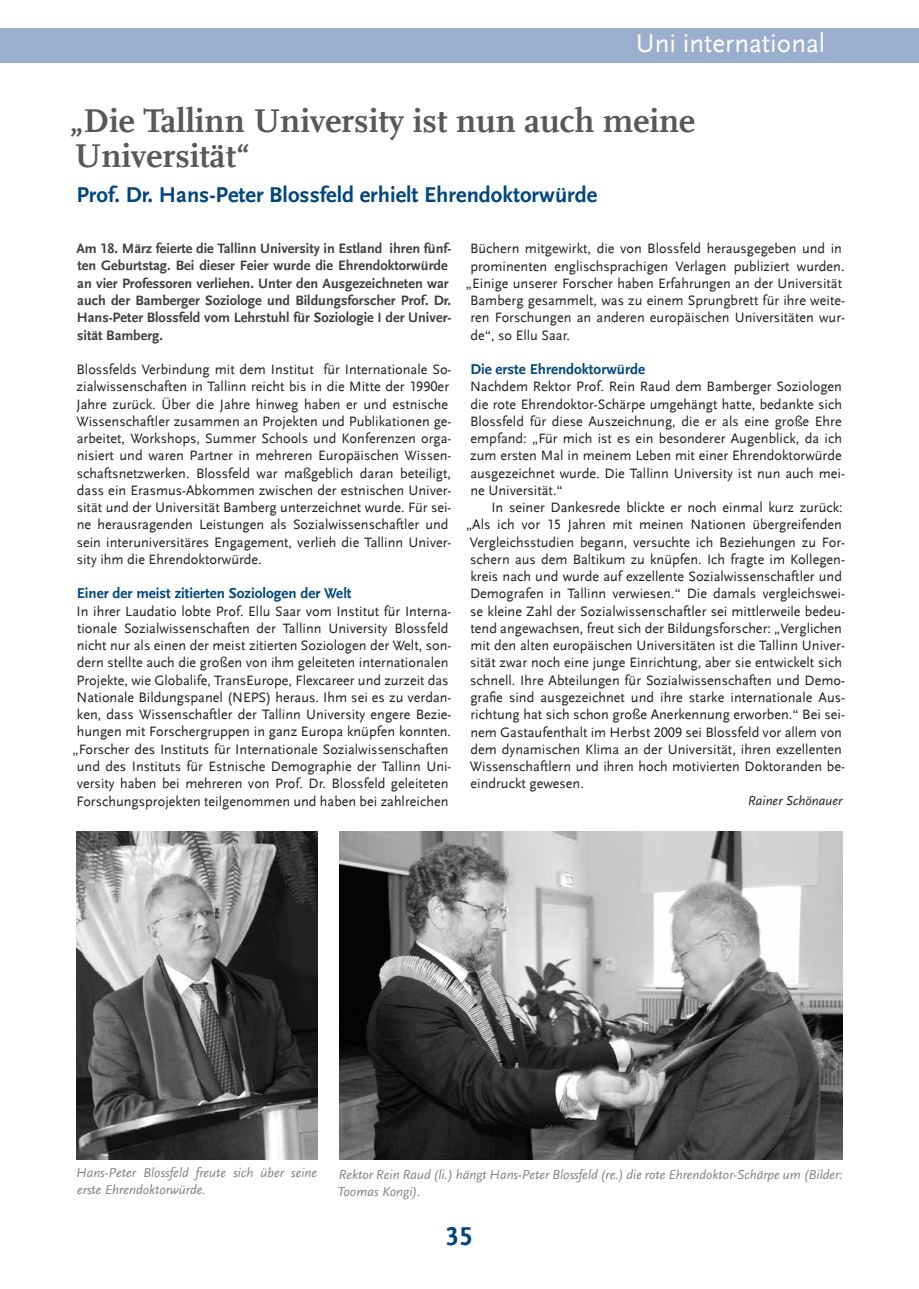
<style>
.page{position:relative;width:919px;height:1289px;background:#fff}
.page>*{position:absolute;margin:0;border:0;box-sizing:border-box;transform-origin:0 0}
.t1{font:700 34.5px/34.5px "UB Scala";color:#57585a}
.t2{font:27px "UB Scala Sans";color:#fff}
.t3{font:700 27px "UB Scala Sans";color:#00467e}
.t4{font:700 22.5px "UB Scala Sans";color:#00467e}
.t5{font:700 15px "UB Scala Sans";color:#00467e}
.t6{font:14.25px/17.2px "UB Scala Sans";color:#231f20}
.t7{font:700 14.25px/17.2px "UB Scala Sans";color:#3e3e3f}
.t8{font:italic 13.5px/17.2px "UB Scala Sans";color:#808285}
.t9{font:italic 13.5px "UB Scala Sans";color:#231f20}
</style>
<div class="page">
<div style="left:0;top:28px;width:918px;height:34px;background:#9caecd"></div>
<img style="left:77px;top:831px;width:240px;height:328px">
<img style="left:339px;top:831px;width:503px;height:328px">
<h2 class="t2" style="left:635px;top:28px;width:191px">Uni international</h2>
<h1 class="t1" style="left:69px;top:104px;width:627px">„Die Tallinn University ist nun auch meine<br>Universität“</h1>
<h3 class="t4" style="left:76px;top:182px;width:522px">Prof. Dr. Hans-Peter Blossfeld erhielt Ehrendoktorwürde</h3>
<p class="t7" style="left:76px;top:240px;width:376px">Am 18. März feierte die Tallinn University in Estland ihren fünf&shy;ten Geburtstag. Bei dieser Feier wurde die Ehrendoktorwürde an vier Professoren verliehen. Unter den Ausgezeichneten war auch der Bamberger Soziologe und Bildungsforscher Prof. Dr.<br>Hans-Peter Blossfeld vom Lehrstuhl für Soziologie I der Univer&shy;sität Bamberg.</p>
<p class="t6" style="left:76px;top:361px;width:376px">Blossfelds Verbindung mit dem Institut für Internationale So&shy;zialwissenschaften in Tallinn reicht bis in die Mitte der 1990er Jahre zurück. Über die Jahre hinweg haben er und estnische Wissenschaftler zusammen an Projekten und Publikationen ge&shy;arbeitet, Workshops, Summer Schools und Konferenzen orga&shy;nisiert und waren Partner in mehreren Europäischen Wissen&shy;schaftsnetzwerken. Blossfeld war maßgeblich daran beteiligt, dass ein Erasmus-Abkommen zwischen der estnischen Univer&shy;sität und der Universität Bamberg unterzeichnet wurde. Für sei&shy;ne herausragenden Leistungen als Sozialwissenschaftler und sein interuniversitäres Engagement, verlieh die Tallinn Univer&shy;sity ihm die Ehrendoktorwürde.</p>
<p class="t5" style="left:77px;top:584px;width:276px">Einer der meist zitierten Soziologen der Welt</p>
<p class="t6" style="left:72px;top:602px;width:380px;text-align:center">In ihrer Laudatio lobte Prof. Ellu Saar vom Institut für Interna&shy;tionale Sozialwissenschaften der Tallinn University Blossfeld nicht nur als einen der meist zitierten Soziologen der Welt, son&shy;dern stellte auch die großen von ihm geleiteten internationalen Projekte, wie Globalife, TransEurope, Flexcareer und zurzeit das Nationale Bildungspanel (NEPS) heraus. Ihm sei es zu verdan&shy;ken, dass Wissenschaftler der Tallinn University engere Bezie&shy;hungen mit Forschergruppen in ganz Europa knüpfen konnten. „Forscher des Instituts für Internationale Sozialwissenschaften und des Instituts für Estnische Demographie der Tallinn Uni&shy;versity haben bei mehreren von Prof. Dr. Blossfeld geleiteten Forschungsprojekten teilgenommen und haben bei zahlreichen</p>
<p class="t6" style="left:470px;top:240px;width:373px">Büchern mitgewirkt, die von Blossfeld herausgegeben und in</p>
<p class="t6" style="left:470px;top:257px;width:375px">prominenten englischsprachigen Verlagen publiziert wurden.</p>
<p class="t6" style="left:466px;top:274px;width:377px">„Einige unserer Forscher haben Erfahrungen an der Universität</p>
<p class="t6" style="left:470px;top:292px;width:376px">Bamberg gesammelt, was zu einem Sprungbrett für ihre weite-</p>
<p class="t6" style="left:470px;top:309px;width:376px">ren Forschungen an anderen europäischen Universitäten wur-</p>
<p class="t6" style="left:470px;top:326px;width:101px">de“, so Ellu Saar.</p>
<p class="t5" style="left:470px;top:360px;width:176px">Die erste Ehrendoktorwürde</p>
<p class="t6" style="left:470px;top:378px;width:376px">Nachdem Rektor Prof. Rein Raud dem Bamberger Soziologen die rote Ehrendoktor-Schärpe umgehängt hatte, bedankte sich Blossfeld für diese Auszeichnung, die er als eine große Ehre empfand: „Für mich ist es ein besonderer Augenblick, da ich zum ersten Mal in meinem Leben mit einer Ehrendoktorwürde ausgezeichnet wurde. Die Tallinn University ist nun auch mei&shy;ne Universität.“</p>
<p class="t6" style="left:491px;top:499px;width:353px">In seiner Dankesrede blickte er noch einmal kurz zurück:</p>
<p class="t6" style="left:466px;top:516px;width:377px">„Als ich vor 15 Jahren mit meinen Nationen übergreifenden</p>
<p class="t6" style="left:470px;top:533px;width:376px">Vergleichsstudien begann, versuchte ich Beziehungen zu For-</p>
<p class="t6" style="left:470px;top:550px;width:376px">schern aus dem Baltikum zu knüpfen. Ich fragte im Kollegen-</p>
<p class="t6" style="left:470px;top:568px;width:373px">kreis nach und wurde auf exzellente Sozialwissenschaftler und</p>
<p class="t6" style="left:470px;top:585px;width:376px">Demografen in Tallinn verwiesen.“ Die damals vergleichswei-</p>
<p class="t6" style="left:470px;top:602px;width:376px">se kleine Zahl der Sozialwissenschaftler sei mittlerweile bedeu-</p>
<p class="t6" style="left:470px;top:619px;width:373px">tend angewachsen, freut sich der Bildungsforscher: „Verglichen</p>
<p class="t6" style="left:470px;top:637px;width:376px">mit den alten europäischen Universitäten ist die Tallinn Univer-</p>
<p class="t6" style="left:470px;top:654px;width:373px">sität zwar noch eine junge Einrichtung, aber sie entwickelt sich</p>
<p class="t6" style="left:470px;top:671px;width:376px">schnell. Ihre Abteilungen für Sozialwissenschaften und Demo-</p>
<p class="t6" style="left:470px;top:688px;width:376px">grafie sind ausgezeichnet und ihre starke internationale Aus-</p>
<p class="t6" style="left:470px;top:706px;width:376px">richtung hat sich schon große Anerkennung erworben.“ Bei sei-</p>
<p class="t6" style="left:470px;top:723px;width:373px">nem Gastaufenthalt im Herbst 2009 sei Blossfeld vor allem von</p>
<p class="t6" style="left:470px;top:740px;width:373px">dem dynamischen Klima an der Universität, ihren exzellenten</p>
<p class="t6" style="left:470px;top:757px;width:376px">Wissenschaftlern und ihren hoch motivierten Doktoranden be-</p>
<p class="t6" style="left:470px;top:775px;width:115px">eindruckt gewesen.</p>
<p class="t9" style="left:748px;top:793px;width:96px">Rainer Schönauer</p>
<p class="t8" style="left:76px;top:1163px;width:242px">Hans-Peter Blossfeld freute sich über seine erste Ehrendoktorwürde.</p>
<p class="t8" style="left:337px;top:1165px;width:506px">Rektor Rein Raud (li.) hängt Hans-Peter Blossfeld (re.) die rote Ehrendoktor-Schärpe um (Bilder:<br>Toomas Kongi).</p>
<h2 class="t3" style="left:446px;top:1220px;width:28px">35</h2>
</div>
